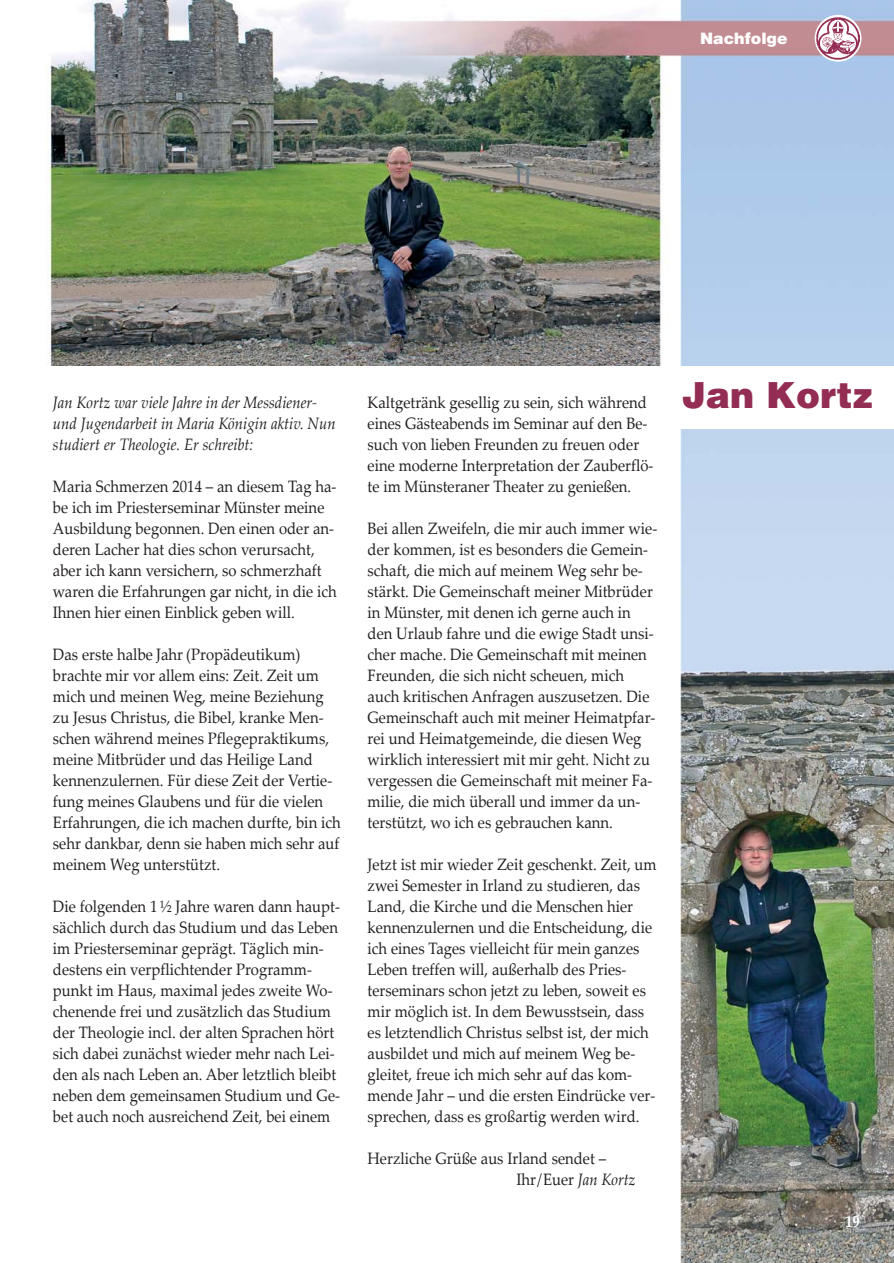
<style>
.page{position:relative;width:894px;height:1263px;background:#fff}
.page>*{position:absolute;margin:0;border:0;box-sizing:border-box;transform-origin:0 0}
.t1{font:900 36px "Helvetica";color:#942d53}
.t2{font:16.5px/21px "Palatino Linotype";color:#231f20;scale:.9 1}
.t3{font:italic 16.5px/21px "Palatino Linotype";color:#231f20;scale:.9 1}
.t4{font:700 16.5px "Palatino Linotype";color:#fff;scale:.9 1}
.t5{font:900 15.75px "Helvetica";color:#fff}
.s1{font-style:italic}
</style>
<div class="page">
<img style="left:46px;top:0;width:847px;height:1263px">
<div style="left:0;top:366px;width:893px;height:63px;background:#fff"></div>
<svg style="left:815px;top:15px;width:46px;height:47px"></svg>
<img style="left:817px;top:17px;width:43px;height:43px">
<p class="t5" style="left:700px;top:32px;width:89px">Nachfolge</p>
<p class="t3" style="left:53px;top:394px;width:316px">Jan Kortz war viele Jahre in der Messdiener&shy;und Jugendarbeit in Maria Königin aktiv. Nun studiert er Theologie. Er schreibt:</p>
<p class="t2" style="left:53px;top:478px;width:317px">Maria Schmerzen 2014 – an diesem Tag ha&shy;be ich im Priesterseminar Münster meine Ausbildung begonnen. Den einen oder an&shy;deren Lacher hat dies schon verursacht, aber ich kann versichern, so schmerzhaft waren die Erfahrungen gar nicht, in die ich Ihnen hier einen Einblick geben will.</p>
<p class="t2" style="left:53px;top:646px;width:321px">Das erste halbe Jahr (Propädeutikum) brachte mir vor allem eins: Zeit. Zeit um mich und meinen Weg, meine Beziehung zu Jesus Christus, die Bibel, kranke Men&shy;schen während meines Pflegepraktikums, meine Mitbrüder und das Heilige Land kennenzulernen. Für diese Zeit der Vertie&shy;fung meines Glaubens und für die vielen Erfahrungen, die ich machen durfte, bin ich sehr dankbar, denn sie haben mich sehr auf meinem Weg unterstützt.</p>
<p class="t2" style="left:53px;top:898px;width:321px">Die folgenden 1 ½ Jahre waren dann haupt&shy;sächlich durch das Studium und das Leben im Priesterseminar geprägt. Täglich min&shy;destens ein verpflichtender Programm&shy;punkt im Haus, maximal jedes zweite Wo&shy;chenende frei und zusätzlich das Studium der Theologie incl. der alten Sprachen hört sich dabei zunächst wieder mehr nach Lei&shy;den als nach Leben an. Aber letztlich bleibt neben dem gemeinsamen Studium und Ge&shy;bet auch noch ausreichend Zeit, bei einem</p>
<p class="t2" style="left:368px;top:394px;width:319px">Kaltgetränk gesellig zu sein, sich während eines Gästeabends im Seminar auf den Be&shy;such von lieben Freunden zu freuen oder eine moderne Interpretation der Zauberflö&shy;te im Münsteraner Theater zu genießen.</p>
<p class="t2" style="left:368px;top:520px;width:323px">Bei allen Zweifeln, die mir auch immer wie&shy;der kommen, ist es besonders die Gemein&shy;schaft, die mich auf meinem Weg sehr be&shy;stärkt. Die Gemeinschaft meiner Mitbrüder in Münster, mit denen ich gerne auch in den Urlaub fahre und die ewige Stadt unsi&shy;cher mache. Die Gemeinschaft mit meinen Freunden, die sich nicht scheuen, mich auch kritischen Anfragen auszusetzen. Die Gemeinschaft auch mit meiner Heimatpfar&shy;rei und Heimatgemeinde, die diesen Weg wirklich interessiert mit mir geht. Nicht zu vergessen die Gemeinschaft mit meiner Fa&shy;milie, die mich überall und immer da un&shy;terstützt, wo ich es gebrauchen kann.</p>
<p class="t2" style="left:368px;top:856px;width:323px">Jetzt ist mir wieder Zeit geschenkt. Zeit, um zwei Semester in Irland zu studieren, das Land, die Kirche und die Menschen hier kennenzulernen und die Entscheidung, die ich eines Tages vielleicht für mein ganzes Leben treffen will, außerhalb des Pries&shy;terseminars schon jetzt zu leben, soweit es mir möglich ist. In dem Bewusstsein, dass es letztendlich Christus selbst ist, der mich ausbildet und mich auf meinem Weg be&shy;gleitet, freue ich mich sehr auf das kom&shy;mende Jahr – und die ersten Eindrücke ver&shy;sprechen, dass es großartig werden wird.</p>
<p class="t2" style="left:516px;top:1150px;width:134px;text-indent:-149px">Herzliche Grüße aus Irland sendet –<br>Ihr/Euer <span class="s1">Jan Kortz</span></p>
<h1 class="t1" style="left:682px;top:382px;width:192px">Jan Kortz</h1>
<p class="t4" style="left:845px;top:1215px;width:18px">19</p>
</div>
